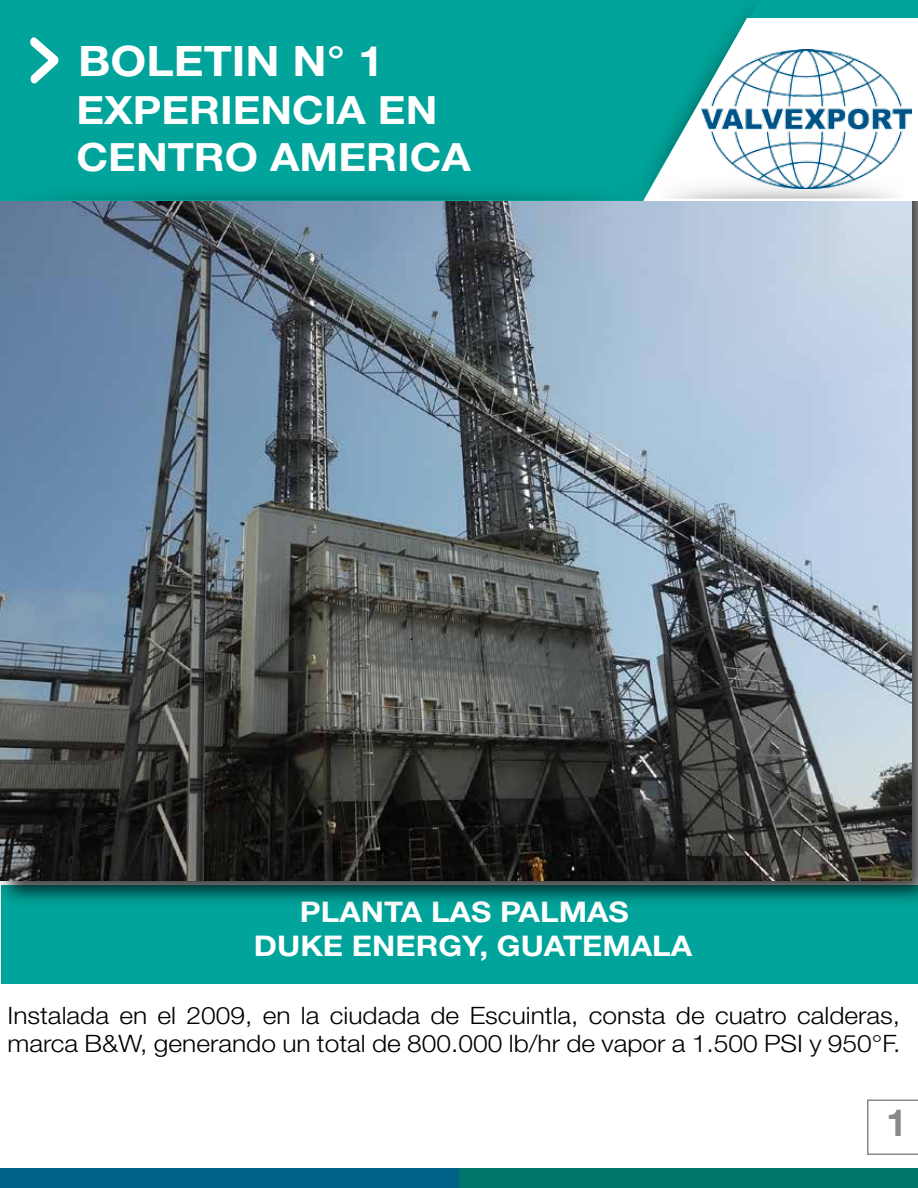
<style>
.page{position:relative;width:918px;height:1188px;background:#fff}
.page>*{position:absolute;margin:0;border:0;box-sizing:border-box;transform-origin:0 0}
.t1{font:700 42px "Helvetica Neue LT";color:#fff;scale:1.1 1}
.t2{font:700 39px/46.8px "Helvetica Neue LT";color:#fff;scale:1.1 1}
.t3{font:700 37.5px "Helvetica Neue LT";color:#8a8a8a}
.t4{font:700 28.5px/34.2px "Helvetica Neue LT";color:#fff;scale:1.1 1}
.t5{font:300 24px/28.8px "Helvetica Neue";color:#000;scale:1.1 1}
</style>
<div class="page">
<div style="left:0;top:1168px;width:459px;height:20px;background:#006187"></div>
<div style="left:459px;top:1168px;width:459px;height:20px;background:#00766a"></div>
<svg style="left:867px;top:1100px;width:51px;height:55px"></svg>
<div style="left:2px;top:885px;width:916px;height:99px;background:#00a49b"></div>
<img style="left:0;top:201px;width:918px;height:713px">
<img style="left:0;top:201px;width:912px;height:680px">
<hr style="left:0;top:0;width:918px;height:1px;background:#5d5d5d">
<div style="left:0;top:1px;width:918px;height:200px;background:#00a49b"></div>
<svg style="left:605px;top:0;width:162px;height:205px"></svg>
<svg style="left:643px;top:18px;width:275px;height:183px"></svg>
<svg style="left:42px;top:162px;width:630px;height:39px"></svg>
<svg style="left:30px;top:37px;width:29px;height:47px"></svg>
<svg style="left:659px;top:158px;width:252px;height:41px;background:#e9ecec"></svg>
<img style="left:701px;top:49px;width:211px;height:139px">
<h1 class="t1" style="left:78px;top:35px;width:279px">BOLETIN N° 1</h1>
<h2 class="t2" style="left:77px;top:86px;width:360px">EXPERIENCIA EN<br>CENTRO AMERICA</h2>
<p class="t4" style="left:254px;top:894px;width:400px;text-indent:46px">PLANTA LAS PALMAS<br>DUKE ENERGY, GUATEMALA</p>
<p class="t5" style="left:8px;top:1000px;width:813px">Instalada en el 2009, en la ciudada de Escuintla, consta de cuatro calderas, marca B&amp;W, generando un total de 800.000 lb/hr de vapor a 1.500 PSI y 950°F.</p>
<h3 class="t3" style="left:886px;top:1100px;width:22px">1</h3>
</div>
